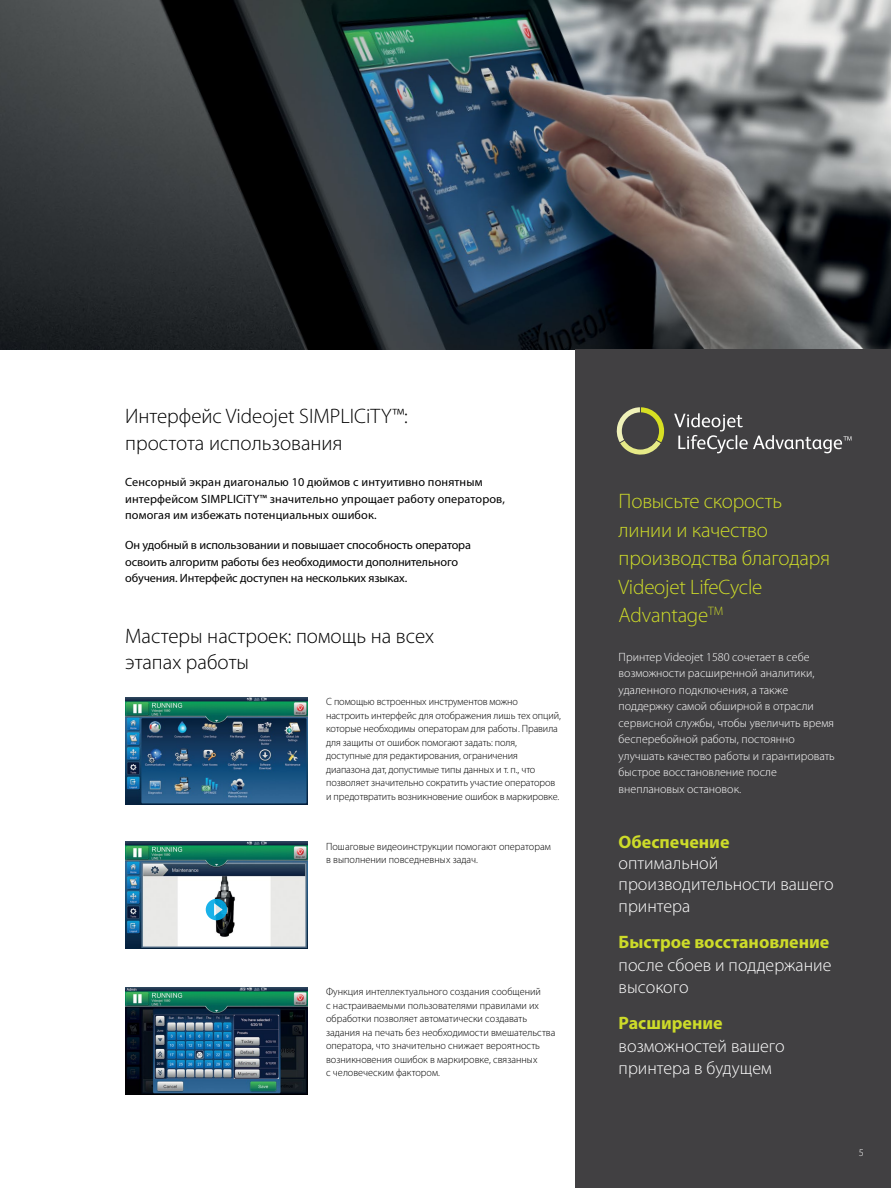
<style>
.page{position:relative;width:891px;height:1188px;background:#fff}
.page>*{position:absolute;margin:0;border:0;box-sizing:border-box;transform-origin:0 0}
.t1{font:300 21px/27px "Myriad Pro";color:#000}
.t2{font:300 21px/28.5px "Myriad Pro";letter-spacing:-.01em;color:#cddb29}
.t3{font:300 18px/21.8px "Myriad Pro";color:#fff}
.t4{font:700 18px "Myriad Pro";color:#cddb29}
.t5{font:12px/16.5px "Myriad Pro";letter-spacing:-.005em;color:#000}
.t6{font:300 12px/16.5px "Myriad Pro";color:#fff}
.t7{font:300 10.5px/13.5px "Myriad Pro";letter-spacing:-.005em;color:#000}
.t8{font:300 10.5px "Myriad Pro";color:#fff}
</style>
<div class="page">
<img style="left:0;top:0;width:891px;height:350px">
<img style="left:125px;top:697px;width:183px;height:107px">
<img style="left:125px;top:988px;width:183px;height:106px">
<img style="left:125px;top:842px;width:183px;height:107px">
<svg style="left:206px;top:899px;width:21px;height:21px"></svg>
<svg style="left:214px;top:903px;width:9px;height:13px"></svg>
<div style="left:576px;top:350px;width:315px;height:838px;background:#414042"></div>
<svg style="left:617px;top:407px;width:47px;height:48px"></svg>
<svg style="left:674px;top:413px;width:177px;height:40px"></svg>
<h1 class="t1" style="left:125px;top:403px;width:284px">Интерфейс Videojet SIMPLICiTY™: простота использования</h1>
<p class="t5" style="left:125px;top:474px;width:381px">Сенсорный экран диагональю 10 дюймов с интуитивно понятным интерфейсом SIMPLICiTY™ значительно упрощает работу операторов, помогая им избежать потенциальных ошибок.</p>
<p class="t5" style="left:125px;top:537px;width:347px">Он удобный в использовании и повышает способность оператора освоить алгоритм работы без необходимости дополнительного обучения. Интерфейс доступен на нескольких языках.</p>
<h1 class="t1" style="left:125px;top:624px;width:310px;line-height:25.5px">Мастеры настроек: помощь на всех этапах работы</h1>
<p class="t7" style="left:326px;top:695px;width:236px">С помощью встроенных инструментов можно настроить интерфейс для отображения лишь тех опций, которые необходимы операторам для работы. Правила для защиты от ошибок помогают задать: поля, доступные для редактирования, ограничения диапазона дат, допустимые типы данных и т. п., что позволяет значительно сократить участие операторов и предотвратить возникновение ошибок в маркировке.</p>
<p class="t7" style="left:326px;top:840px;width:226px">Пошаговые видеоинструкции помогают операторам в выполнении повседневных задач.</p>
<p class="t7" style="left:326px;top:985px;width:231px">Функция интеллектуального создания сообщений<br>с настраиваемыми пользователями правилами их обработки позволяет автоматически создавать задания на печать без необходимости вмешательства оператора, что значительно снижает вероятность возникновения ошибок в маркировке, связанных<br>с человеческим фактором.</p>
<h1 class="t2" style="left:619px;top:487px;width:213px">Повысьте скорость линии и качество производства благодаря<br>Videojet LifeCycle<br>Advantage<sup>TM</sup></h1>
<p class="t6" style="left:619px;top:649px;width:218px">Принтер Videojet 1580 сочетает в себе возможности расширенной аналитики, удаленного подключения, а также поддержку самой обширной в отрасли сервисной службы, чтобы увеличить время бесперебойной работы, постоянно улучшать качество работы и гарантировать быстрое восстановление после внеплановых остановок.</p>
<h2 class="t4" style="left:619px;top:830px;width:112px">Обеспечение</h2>
<h2 class="t3" style="left:619px;top:852px;width:217px">оптимальной производительности вашего принтера</h2>
<h2 class="t4" style="left:619px;top:930px;width:212px">Быстрое восстановление</h2>
<h2 class="t3" style="left:619px;top:954px;width:214px;line-height:22.5px">после сбоев и поддержание высокого</h2>
<h2 class="t4" style="left:619px;top:1011px;width:106px">Расширение</h2>
<h2 class="t3" style="left:619px;top:1035px;width:167px;line-height:22.5px">возможностей вашего принтера в будущем</h2>
<p class="t8" style="left:859px;top:1147px;width:7px">5</p>
</div>
